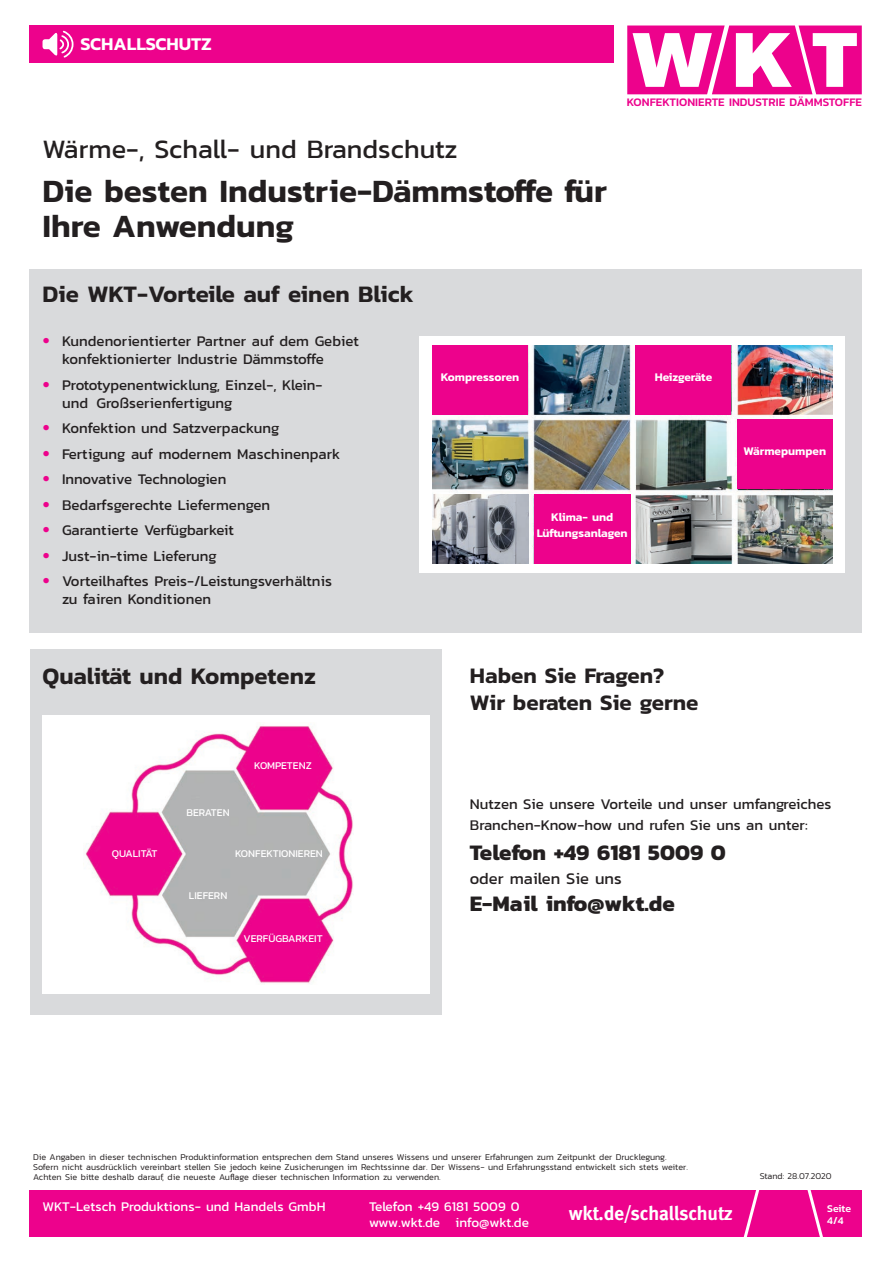
<style>
.page{position:relative;width:893px;height:1263px;background:#fff}
.page>*{position:absolute;margin:0;border:0;box-sizing:border-box;transform-origin:0 0}
.t1{font:600 33px/34.7px "Kanit";color:#231f20}
.t2{font:27px "Kanit";color:#231f20}
.t3{font:600 24px "Kanit";color:#231f20}
.t4{font:700 22.5px "Kanit";color:#231f20}
.t5{font:600 22.5px/27px "Kanit";color:#231f20}
.t6{font:700 19.5px "Meta";color:#fff}
.t7{font:600 18.3px "Kanit";color:#fff}
.t8{font:16.5px "Kanit";color:#231f20}
.t9{font:15px/18px "Kanit";color:#231f20}
.t10{font:13.5px/16.2px "Kanit";color:#fff}
.t11{font:600 11.85px/16.4px "Kanit";color:#fff;text-align:center}
.t12{font:600 11.85px "Kanit";letter-spacing:-.025em;color:#fff}
.t13{font:500 11.7px "Kanit";letter-spacing:.005em;color:#ed028c}
.t14{font:10.5px "Kanit";color:#fff}
.t15{font:500 10.5px/12.6px "Kanit";color:#fff}
.t16{font:300 9px/10.1px "Kanit";color:#231f20}
.s1{font-family:"Univers CE";font-weight:900;color:#ed028c}
</style>
<div class="page">
<div style="left:29px;top:269px;width:833px;height:364px;background:#d9dadc"></div>
<div style="left:31px;top:649px;width:411px;height:366px;background:#d9dadc"></div>
<div style="left:43px;top:715px;width:387px;height:279px;background:#fff"></div>
<div style="left:420px;top:336px;width:425px;height:237px;background:#fff"></div>
<img style="left:432px;top:345px;width:400px;height:218px">
<div style="left:737px;top:419px;width:96px;height:70px;background:#ed028c"></div>
<div style="left:635px;top:345px;width:96px;height:70px;background:#ed028c"></div>
<div style="left:534px;top:494px;width:96px;height:70px;background:#ed028c"></div>
<div style="left:432px;top:345px;width:96px;height:69px;background:#ed028c"></div>
<img style="left:85px;top:724px;width:268px;height:260px">
<div style="left:29px;top:26px;width:585px;height:37px;background:#ed028c"></div>
<svg style="left:627px;top:26px;width:235px;height:68px"></svg>
<svg style="left:43px;top:30px;width:31px;height:28px"></svg>
<div style="left:29px;top:1190px;width:833px;height:46px;background:#ed028c"></div>
<svg style="left:741px;top:1190px;width:21px;height:47px"></svg>
<svg style="left:805px;top:1190px;width:21px;height:47px"></svg>
<img style="left:432px;top:494px;width:96px;height:70px">
<p class="t7" style="left:81px;top:30px;width:133px">SCHALLSCHUTZ</p>
<h2 class="t2" style="left:43px;top:130px;width:417px">Wärme-, Schall- und Brandschutz</h2>
<h1 class="t1" style="left:43px;top:173px;width:566px">Die besten Industrie-Dämmstoffe für<br>Ihre Anwendung</h1>
<p class="t13" style="left:627px;top:94px;width:237px">KONFEKTIONIERTE INDUSTRIE DÄMMSTOFFE</p>
<h3 class="t3" style="left:43px;top:276px;width:373px">Die WKT-Vorteile auf einen Blick</h3>
<p class="t9" style="left:62px;top:332px;width:298px;text-indent:-19px"><span class="s1">•</span> Kundenorientierter Partner auf dem Gebiet konfektionierter Industrie Dämmstoffe</p>
<p class="t9" style="left:62px;top:375px;width:262px;text-indent:-19px"><span class="s1">•</span> Prototypenentwicklung, Einzel-, Klein&shy;und Großserienfertigung</p>
<p class="t9" style="left:43px;top:419px;width:239px"><span class="s1">•</span> Konfektion und Satzverpackung</p>
<p class="t9" style="left:43px;top:444px;width:300px"><span class="s1">•</span> Fertigung auf modernem Maschinenpark</p>
<p class="t9" style="left:43px;top:470px;width:185px"><span class="s1">•</span> Innovative Technologien</p>
<p class="t9" style="left:43px;top:495px;width:229px"><span class="s1">•</span> Bedarfsgerechte Liefermengen</p>
<p class="t9" style="left:43px;top:521px;width:193px"><span class="s1">•</span> Garantierte Verfügbarkeit</p>
<p class="t9" style="left:43px;top:546px;width:176px"><span class="s1">•</span> Just-in-time Lieferung</p>
<p class="t9" style="left:62px;top:572px;width:272px;text-indent:-19px"><span class="s1">•</span> Vorteilhaftes Preis-/Leistungsverhältnis zu fairen Konditionen</p>
<h3 class="t3" style="left:43px;top:658px;width:275px">Qualität und Kompetenz</h3>
<p class="t14" style="left:112px;top:846px;width:47px">QUALITÄT</p>
<p class="t14" style="left:187px;top:804px;width:45px">BERATEN</p>
<p class="t14" style="left:254px;top:758px;width:59px">KOMPETENZ</p>
<p class="t14" style="left:235px;top:846px;width:89px">KONFEKTIONIEREN</p>
<p class="t14" style="left:189px;top:888px;width:40px">LIEFERN</p>
<p class="t14" style="left:243px;top:931px;width:81px">VERFÜGBARKEIT</p>
<p class="t11" style="left:441px;top:368px;width:80px">Kompressoren</p>
<p class="t12" style="left:655px;top:368px;width:59px">Heizgeräte</p>
<p class="t11" style="left:537px;top:509px;width:92px">Klima- und<br>Lüftungsanlagen</p>
<p class="t11" style="left:743px;top:442px;width:84px">Wärmepumpen</p>
<h3 class="t5" style="left:470px;top:661px;width:230px">Haben Sie Fragen?<br>Wir beraten Sie gerne</h3>
<p class="t9" style="left:470px;top:793px;width:363px;line-height:21px">Nutzen Sie unsere Vorteile und unser umfangreiches<br>Branchen-Know-how und rufen Sie uns an unter:</p>
<h3 class="t4" style="left:470px;top:834px;width:257px">Telefon +49 6181 5009 0</h3>
<p class="t8" style="left:470px;top:866px;width:153px">oder mailen Sie uns</p>
<h3 class="t4" style="left:470px;top:885px;width:207px">E-Mail info@wkt.de</h3>
<p class="t16" style="left:33px;top:1152px;width:656px">Die Angaben in dieser technischen Produktinformation entsprechen dem Stand unseres Wissens und unserer Erfahrungen zum Zeitpunkt der Drucklegung.<br>Sofern nicht ausdrücklich vereinbart stellen Sie jedoch keine Zusicherungen im Rechtssinne dar. Der Wissens- und Erfahrungsstand entwickelt sich stets weiter.<br>Achten Sie bitte deshalb darauf, die neueste Auflage dieser technischen Information zu verwenden.</p>
<p class="t16" style="left:760px;top:1171px;width:73px">Stand: 28.07.2020</p>
<p class="t10" style="left:43px;top:1197px;width:284px">WKT-Letsch Produktions- und Handels GmbH</p>
<p class="t10" style="left:369px;top:1197px;width:161px">Telefon +49 6181 5009 0 www.wkt.de info@wkt.de</p>
<h3 class="t6" style="left:569px;top:1202px;width:165px">wkt.de/schallschutz</h3>
<p class="t15" style="left:827px;top:1202px;width:25px">Seite<br>4/4</p>
</div>
